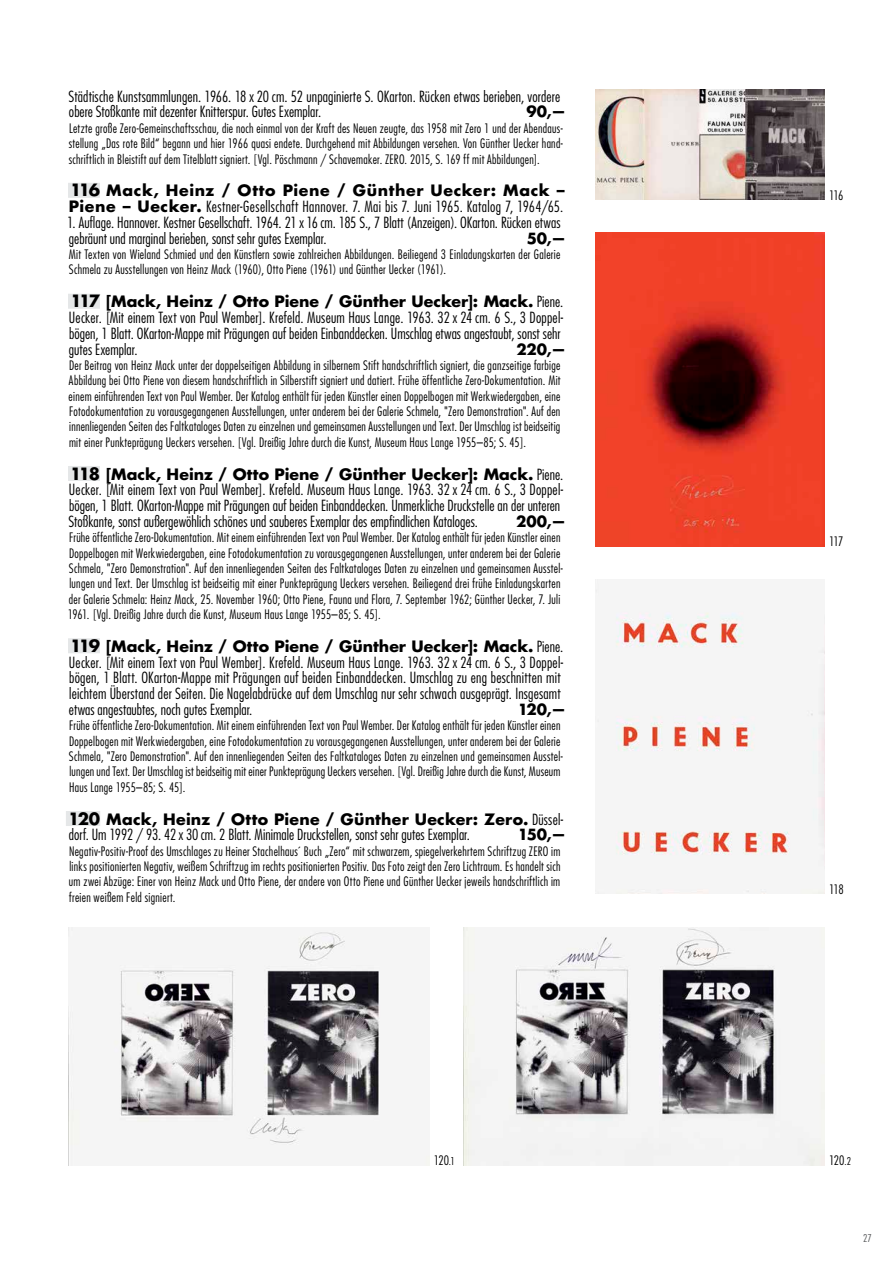
<style>
.page{position:relative;width:893px;height:1263px;background:#fff}
.page>*{position:absolute;margin:0;border:0;box-sizing:border-box;transform-origin:0 0}
.t1{font:700 15.3px "Futura Std";letter-spacing:.005em;color:#000}
.t2{font:700 15.3px "Futura Std";letter-spacing:.04em;color:#000}
.t3{font:300 condensed 15px/15.8px "Futura Std";letter-spacing:.005em;color:#000}
.t4{font:300 condensed 15px "Futura Std";letter-spacing:.025em;color:#000}
.t5{font:700 15px "Futura Std";letter-spacing:-.005em;color:#000}
.t6{font:300 condensed 12.75px/15.3px "Futura Std";letter-spacing:.025em;color:#000;text-align:justify}
.t7{font:300 condensed 10.5px "Futura Std";color:#57595b}
.s1{font-size:16.5px}
.s2{font-weight:700;font-stretch:normal;font-size:15.3px}
.s3{font-weight:300;font-stretch:condensed;font-size:15px}
.s4{font-size:10.5px}
</style>
<div class="page">
<div style="left:68px;top:183px;width:32px;height:15px;background:#e5e7e8"></div>
<div style="left:68px;top:294px;width:32px;height:15px;background:#e5e7e8"></div>
<div style="left:68px;top:466px;width:32px;height:15px;background:#e5e7e8"></div>
<div style="left:68px;top:638px;width:32px;height:15px;background:#e5e7e8"></div>
<div style="left:66px;top:811px;width:34px;height:15px;background:#e5e7e8"></div>
<img style="left:595px;top:233px;width:230px;height:313px">
<img style="left:68px;top:927px;width:361px;height:238px">
<img style="left:463px;top:927px;width:362px;height:238px">
<img style="left:595px;top:580px;width:230px;height:314px">
<img style="left:595px;top:89px;width:230px;height:111px">
<p class="t3" style="left:69px;top:88px;width:493px">Städtische Kunstsammlungen. 1966. 18 x 20 cm. 52 unpaginierte S. OKarton. Rücken etwas berieben, vordere obere Stoßkante mit dezenter Knitterspur. Gutes Exemplar.</p>
<p class="t5" style="left:527px;top:102px;width:41px">90,—</p>
<p class="t6" style="left:69px;top:120px;width:496px">Letzte große Zero-Gemeinschaftsschau, die noch einmal von der Kraft des Neuen zeugte, das 1958 mit Zero 1 und der Abendaus&shy;stellung „Das rote Bild“ begann und hier 1966 quasi endete. Durchgehend mit Abbildungen versehen. Von Günther Uecker hand&shy;schriftlich in Bleistift auf dem Titelblatt signiert. [Vgl. Pöschmann / Schavemaker. ZERO. 2015, S. 169 ff mit Abbildungen].</p>
<p class="t2" style="left:70px;top:180px;width:496px"><span class="s1">116</span> Mack, Heinz / Otto Piene / Günther Uecker: Mack –</p>
<p class="t4" style="left:69px;top:198px;width:496px"><span class="s2">Piene – Uecker.</span> Kestner-Gesellschaft Hannover. 7. Mai bis 7. Juni 1965. Katalog 7, 1964/65.</p>
<p class="t3" style="left:67px;top:214px;width:495px">1. Auflage. Hannover. Kestner Gesellschaft. 1964. 21 x 16 cm. 185 S., 7 Blatt (Anzeigen). OKarton. Rücken etwas gebräunt und marginal berieben, sonst sehr gutes Exemplar.</p>
<p class="t5" style="left:527px;top:228px;width:41px">50,—</p>
<p class="t6" style="left:69px;top:247px;width:493px">Mit Texten von Wieland Schmied und den Künstlern sowie zahlreichen Abbildungen. Beiliegend 3 Einladungskarten der Galerie<br>Schmela zu Ausstellungen von Heinz Mack (1960), Otto Piene (1961) und Günther Uecker (1961).</p>
<p class="t1" style="left:70px;top:291px;width:494px"><span class="s1">117</span> [Mack, Heinz / Otto Piene / Günther Uecker]: Mack. <span class="s3">Piene.</span></p>
<p class="t3" style="left:69px;top:310px;width:496px">Uecker. [Mit einem Text von Paul Wember]. Krefeld. Museum Haus Lange. 1963. 32 x 24 cm. 6 S., 3 Doppel&shy;bögen, 1 Blatt. OKarton-Mappe mit Prägungen auf beiden Einbanddecken. Umschlag etwas angestaubt, sonst sehr gutes Exemplar.</p>
<p class="t5" style="left:516px;top:339px;width:51px">220,—</p>
<p class="t6" style="left:69px;top:358px;width:493px">Der Beitrag von Heinz Mack unter der doppelseitigen Abbildung in silbernem Stift handschriftlich signiert, die ganzseitige farbige Abbildung bei Otto Piene von diesem handschriftlich in Silberstift signiert und datiert. Frühe öffentliche Zero-Dokumentation. Mit einem einführenden Text von Paul Wember. Der Katalog enthält für jeden Künstler einen Doppelbogen mit Werkwiedergaben, eine Fotodokumentation zu vorausgegangenen Ausstellungen, unter anderem bei der Galerie Schmela, "Zero Demonstration". Auf den innenliegenden Seiten des Faltkataloges Daten zu einzelnen und gemeinsamen Ausstellungen und Text. Der Umschlag ist beidseitig mit einer Punkteprägung Ueckers versehen. [Vgl. Dreißig Jahre durch die Kunst, Museum Haus Lange 1955–85; S. 45].</p>
<p class="t1" style="left:70px;top:464px;width:494px"><span class="s1">118</span> [Mack, Heinz / Otto Piene / Günther Uecker]: Mack. <span class="s3">Piene.</span></p>
<p class="t3" style="left:69px;top:482px;width:496px">Uecker. [Mit einem Text von Paul Wember]. Krefeld. Museum Haus Lange. 1963. 32 x 24 cm. 6 S., 3 Doppel&shy;bögen, 1 Blatt. OKarton-Mappe mit Prägungen auf beiden Einbanddecken. Unmerkliche Druckstelle an der unteren<br>Stoßkante, sonst außergewöhlich schönes und sauberes Exemplar des empfindlichen Kataloges.</p>
<p class="t5" style="left:516px;top:511px;width:52px">200,—</p>
<p class="t6" style="left:68px;top:530px;width:497px;text-align:left">Frühe öffentliche Zero-Dokumentation. Mit einem einführenden Text von Paul Wember. Der Katalog enthält für jeden Künstler einen Doppelbogen mit Werkwiedergaben, eine Fotodokumentation zu vorausgegangenen Ausstellungen, unter anderem bei der Galerie Schmela, "Zero Demonstration". Auf den innenliegenden Seiten des Faltkataloges Daten zu einzelnen und gemeinsamen Ausstel&shy;lungen und Text. Der Umschlag ist beidseitig mit einer Punkteprägung Ueckers versehen. Beiliegend drei frühe Einladungskarten der Galerie Schmela: Heinz Mack, 25. November 1960; Otto Piene, Fauna und Flora, 7. September 1962; Günther Uecker, 7. Juli 1961. [Vgl. Dreißig Jahre durch die Kunst, Museum Haus Lange 1955–85; S. 45].</p>
<p class="t1" style="left:70px;top:636px;width:495px"><span class="s1">119</span> [Mack, Heinz / Otto Piene / Günther Uecker]: Mack. <span class="s3">Piene.</span></p>
<p class="t3" style="left:69px;top:654px;width:496px">Uecker. [Mit einem Text von Paul Wember]. Krefeld. Museum Haus Lange. 1963. 32 x 24 cm. 6 S., 3 Doppel&shy;bögen, 1 Blatt. OKarton-Mappe mit Prägungen auf beiden Einbanddecken. Umschlag zu eng beschnitten mit leichtem Überstand der Seiten. Die Nagelabdrücke auf dem Umschlag nur sehr schwach ausgeprägt. Insgesamt etwas angestaubtes, noch gutes Exemplar.</p>
<p class="t5" style="left:518px;top:699px;width:50px">120,—</p>
<p class="t6" style="left:69px;top:718px;width:495px;text-align:left">Frühe öffentliche Zero-Dokumentation. Mit einem einführenden Text von Paul Wember. Der Katalog enthält für jeden Künstler einen Doppelbogen mit Werkwiedergaben, eine Fotodokumentation zu vorausgegangenen Ausstellungen, unter anderem bei der Galerie Schmela, "Zero Demonstration". Auf den innenliegenden Seiten des Faltkataloges Daten zu einzelnen und gemeinsamen Ausstel&shy;lungen und Text. Der Umschlag ist beidseitig mit einer Punkteprägung Ueckers versehen. [Vgl. Dreißig Jahre durch die Kunst, Museum Haus Lange 1955–85; S. 45].</p>
<p class="t1" style="left:68px;top:808px;width:496px"><span class="s1">120</span> Mack, Heinz / Otto Piene / Günther Uecker: Zero. <span class="s3">Düssel-</span></p>
<p class="t3" style="left:69px;top:827px;width:402px">dorf. Um 1992 / 93. 42 x 30 cm. 2 Blatt. Minimale Druckstellen, sonst sehr gutes Exemplar.</p>
<p class="t5" style="left:518px;top:825px;width:50px">150,—</p>
<p class="t6" style="left:69px;top:843px;width:493px">Negativ-Positiv-Proof des Umschlages zu Heiner Stachelhaus´ Buch „Zero“ mit schwarzem, spiegelverkehrtem Schriftzug ZERO im links positionierten Negativ, weißem Schriftzug im rechts positionierten Positiv. Das Foto zeigt den Zero Lichtraum. Es handelt sich um zwei Abzüge: Einer von Heinz Mack und Otto Piene, der andere von Otto Piene und Günther Uecker jeweils handschriftlich im freien weißem Feld signiert.</p>
<p class="t6" style="left:829px;top:187px;width:16px">116</p>
<p class="t6" style="left:829px;top:534px;width:16px">117</p>
<p class="t6" style="left:829px;top:881px;width:16px">118</p>
<p class="t6" style="left:434px;top:1153px;width:23px">120<span class="s4">.1</span></p>
<p class="t6" style="left:829px;top:1153px;width:23px">120<span class="s4">.2</span></p>
<p class="t7" style="left:863px;top:1231px;width:10px">27</p>
</div>
